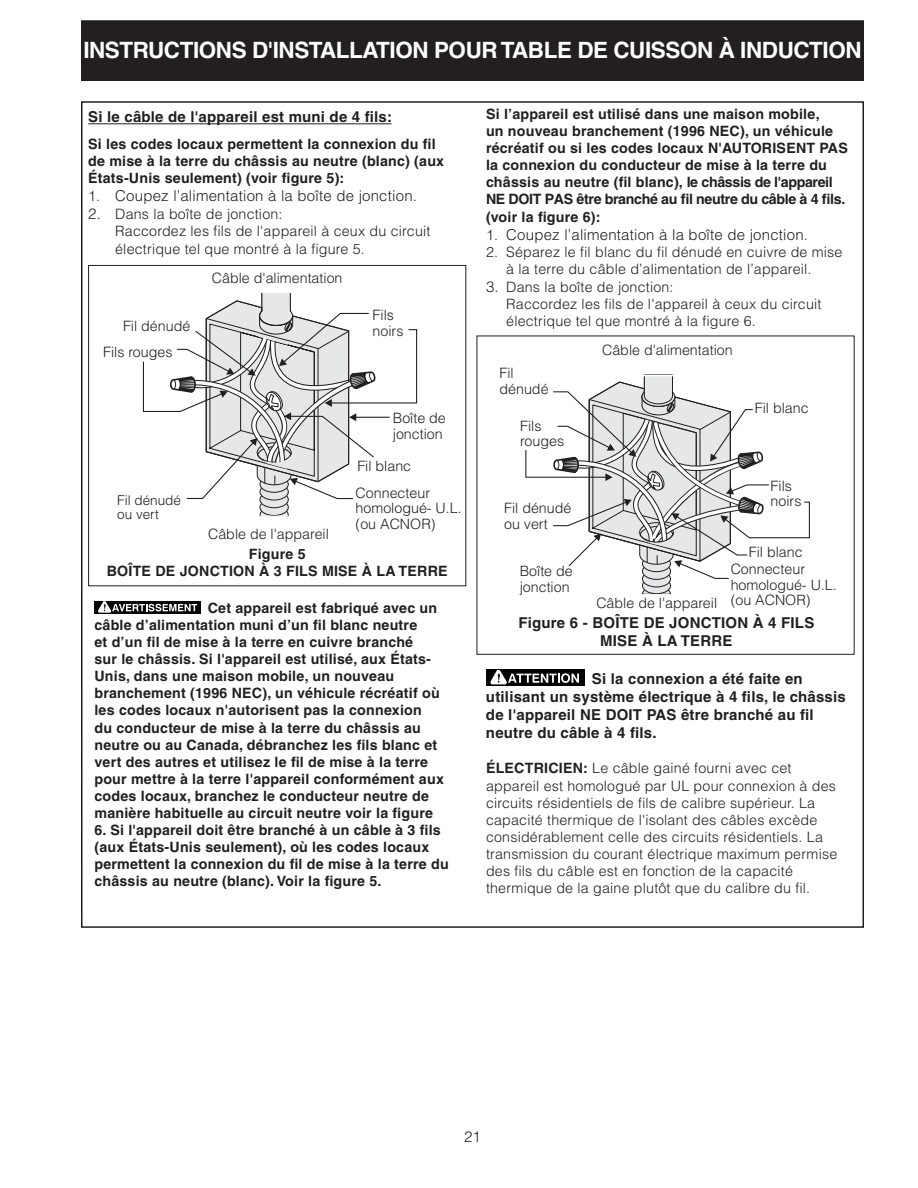
<style>
.page{position:relative;width:918px;height:1188px;background:#fff}
.page>*{position:absolute;margin:0;border:0;box-sizing:border-box;transform-origin:0 0}
.t1{font:700 22.5px "Helvetica";letter-spacing:-.02em;color:#fff}
.t2{font:700 15px/18px "Helvetica";letter-spacing:.015em;color:#231f20}
.t3{font:300 15px "Helvetica";letter-spacing:.015em;color:#231f20}
.t4{font:700 14.25px/17.1px "Helvetica";letter-spacing:.015em;color:#231f20}
.t5{font:300 14.25px/17.1px "Helvetica";letter-spacing:.015em;color:#231f20}
.t6{font:300 13.5px/14.9px "Helvetica";color:#231f20}
.s1{font-size:14.25px}
.s2{font-size:15px}
.s3{font-weight:700}
</style>
<div class="page">
<div style="left:82px;top:21px;width:781px;height:59px;background:#231f20"></div>
<div style="left:81px;top:20px;width:783px;height:61px;border:2px solid #231f20"></div>
<hr style="left:88px;top:123px;width:303px;height:1px;background:#231f20">
<div style="left:94px;top:601px;width:107px;height:13px;background:#040503"></div>
<svg style="left:98px;top:601px;width:99px;height:12px"></svg>
<div style="left:486px;top:670px;width:99px;height:16px;background:#040503"></div>
<svg style="left:490px;top:670px;width:89px;height:15px"></svg>
<svg style="left:260px;top:510px;width:28px;height:6px"></svg>
<svg style="left:260px;top:499px;width:28px;height:16px"></svg>
<div style="left:260px;top:499px;width:28px;height:17px;border:1px solid #231f20;border-radius:50%"></div>
<div style="left:260px;top:491px;width:28px;height:17px;background:#e6e7e9;border-radius:50%"></div>
<div style="left:260px;top:491px;width:28px;height:17px;border:1px solid #231f20;border-radius:50%"></div>
<svg style="left:142px;top:293px;width:276px;height:207px"></svg>
<div style="left:88px;top:265px;width:378px;height:321px;border:1px solid #231f20"></div>
<svg style="left:642px;top:374px;width:31px;height:220px"></svg>
<svg style="left:525px;top:375px;width:285px;height:204px"></svg>
<div style="left:520px;top:438px;width:18px;height:12px;background:#fff"></div>
<h1 class="t1" style="left:83px;top:37px;width:780px">INSTRUCTIONS D'INSTALLATION POUR TABLE DE CUISSON À INDUCTION</h1>
<p class="t2" style="left:88px;top:108px;width:305px">Si le câble de l'appareil est muni de 4 fils:</p>
<p class="t4" style="left:88px;top:135px;width:357px">Si les codes locaux permettent la connexion du fil de mise à la terre du châssis au neutre (blanc) (aux<br>États-Unis seulement) (voir figure 5):</p>
<p class="t3" style="left:88px;top:187px;width:330px"><span class="s1">1.</span> Coupez l’alimentation à la boîte de jonction.</p>
<p class="t5" style="left:115px;top:206px;width:317px;text-indent:-27px"><span class="s2">2.</span> Dans la boîte de jonction:<br>Raccordez les fils de l'appareil à ceux du circuit électrique tel que montré à la figure 5.</p>
<p class="t5" style="left:123px;top:317px;width:69px">Fil dénudé</p>
<p class="t5" style="left:103px;top:343px;width:71px">Fils rouges</p>
<p class="t5" style="left:212px;top:269px;width:132px">Câble d'alimentation</p>
<p class="t5" style="left:373px;top:307px;width:32px;line-height:15.6px">Fils noirs</p>
<p class="t6" style="left:117px;top:492px;width:65px">Fil dénudé ou vert</p>
<p class="t5" style="left:208px;top:526px;width:122px">Câble de l'appareil</p>
<p class="t5" style="left:393px;top:410px;width:55px;line-height:15.6px">Boîte de jonction</p>
<p class="t5" style="left:357px;top:457px;width:55px">Fil blanc</p>
<p class="t5" style="left:356px;top:485px;width:108px;line-height:15.8px">Connecteur homologué- U.L. (ou ACNOR)</p>
<p class="t4" style="left:107px;top:545px;width:342px;text-align:center">Figure 5<br>BOÎTE DE JONCTION À 3 FILS MISE À LA TERRE</p>
<p class="t4" style="left:95px;top:599px;width:351px;text-indent:113px">Cet appareil est fabriqué avec un câble d’alimentation muni d’un fil blanc neutre<br>et d’un fil de mise à la terre en cuivre branché<br>sur le châssis. Si l'appareil est utilisé, aux États-Unis, dans une maison mobile, un nouveau branchement (1996 NEC), un véhicule récréatif où les codes locaux n'autorisent pas la connexion<br>du conducteur de mise à la terre du châssis au neutre ou au Canada, débranchez les fils blanc et vert des autres et utilisez le fil de mise à la terre pour mettre à la terre l'appareil conformément aux codes locaux, branchez le conducteur neutre de manière habituelle au circuit neutre voir la figure</p>
<p class="t4" style="left:95px;top:821px;width:356px">6. Si l'appareil doit être branché à un câble à 3 fils (aux États-Unis seulement), où les codes locaux permettent la connexion du fil de mise à la terre du châssis au neutre (blanc). Voir la figure 5.</p>
<p class="t4" style="left:486px;top:105px;width:363px">Si l’appareil est utilisé dans une maison mobile,<br>un nouveau branchement (1996 NEC), un véhicule récréatif ou si les codes locaux N'AUTORISENT PAS la connexion du conducteur de mise à la terre du châssis au neutre (fil blanc), le châssis de l'appareil NE DOIT PAS être branché au fil neutre du câble à 4 fils. (voir la figure 6):</p>
<p class="t3" style="left:486px;top:225px;width:324px"><span class="s1">1.</span> Coupez l’alimentation à la boîte de jonction.</p>
<p class="t5" style="left:506px;top:243px;width:338px;text-indent:-20px">2. Séparez le fil blanc du fil dénudé en cuivre de mise à la terre du câble d’alimentation de l’appareil.</p>
<p class="t5" style="left:506px;top:278px;width:317px;text-indent:-20px"><span class="s2">3.</span> Dans la boîte de jonction:<br>Raccordez les fils de l'appareil à ceux du circuit électrique tel que montré à la figure 6.</p>
<p class="t5" style="left:499px;top:365px;width:51px;line-height:15.8px">Fil dénudé</p>
<p class="t5" style="left:520px;top:417px;width:46px;line-height:15.8px">Fils rouges</p>
<p class="t5" style="left:504px;top:500px;width:69px;line-height:15.8px">Fil dénudé ou vert</p>
<p class="t5" style="left:520px;top:563px;width:55px;line-height:15.6px">Boîte de jonction</p>
<p class="t5" style="left:602px;top:341px;width:132px">Câble d'alimentation</p>
<p class="t5" style="left:755px;top:399px;width:55px">Fil blanc</p>
<p class="t5" style="left:771px;top:478px;width:32px;line-height:15.8px">Fils noirs</p>
<p class="t5" style="left:749px;top:544px;width:55px">Fil blanc</p>
<p class="t5" style="left:596px;top:594px;width:122px">Câble de l'appareil</p>
<p class="t5" style="left:731px;top:561px;width:108px;line-height:15.6px">Connecteur homologué- U.L. (ou ACNOR)</p>
<p class="t2" style="left:518px;top:613px;width:297px;text-align:center">Figure 6 - BOÎTE DE JONCTION À 4 FILS<br>MISE À LA TERRE</p>
<p class="t2" style="left:486px;top:670px;width:361px;text-indent:106px">Si la connexion a été faite en utilisant un système électrique à 4 fils, le châssis de l'appareil NE DOIT PAS être branché au fil neutre du câble à 4 fils.</p>
<p class="t5" style="left:486px;top:760px;width:353px"><span class="s3">ÉLECTRICIEN:</span> Le câble gainé fourni avec cet appareil est homologué par UL pour connexion à des circuits résidentiels de fils de calibre supérieur. La capacité thermique de l'isolant des câbles excède considérablement celle des circuits résidentiels. La transmission du courant électrique maximum permise des fils du câble est en fonction de la capacité thermique de la gaine plutôt que du calibre du fil.</p>
<p class="t3" style="left:464px;top:1127px;width:18px">21</p>
</div>
